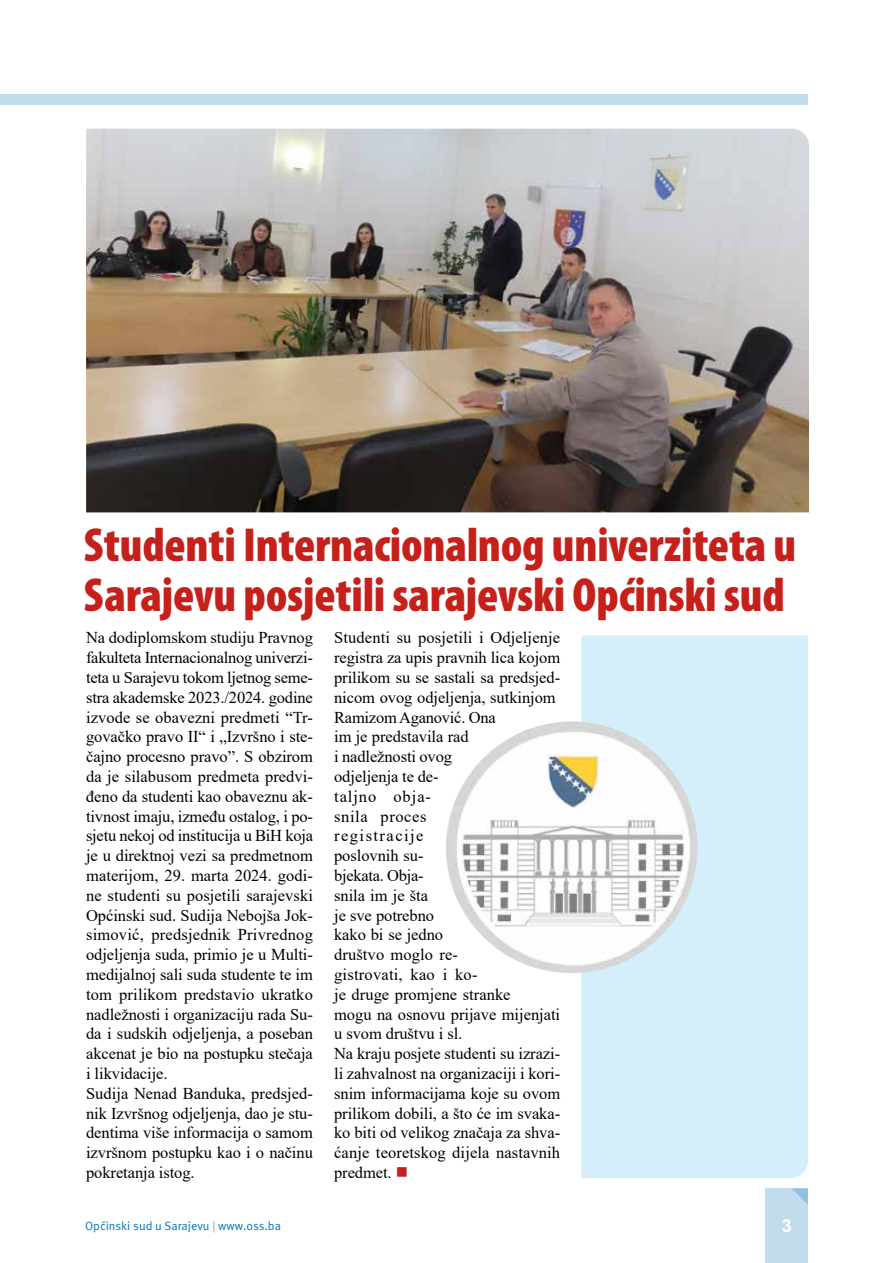
<style>
.page{position:relative;width:893px;height:1263px;background:#fff}
.page>*{position:absolute;margin:0;border:0;box-sizing:border-box;transform-origin:0 0}
.t1{font:900 condensed 48px/49.5px "Myriad Pro";letter-spacing:-.005em;color:#c6201b}
.t2{font:700 18px "Arial";color:#fff}
.t3{font:16.5px/19.8px "Times New Roman";letter-spacing:-.005em;color:#000}
.t4{font:12px "Meta Pro";color:#0074ba}
.s1{color:#c6201b}
.s2{color:#969898}
</style>
<div class="page">
<div style="left:0;top:94px;width:808px;height:11px;background:#c0dced"></div>
<div style="left:765px;top:1188px;width:43px;height:75px;background:#c0dced"></div>
<svg style="left:792px;top:1188px;width:16px;height:17px"></svg>
<img style="left:86px;top:129px;width:723px;height:383px">
<div style="left:581px;top:636px;width:227px;height:542px;background:#d4eefa"></div>
<img style="left:446px;top:721px;width:251px;height:252px;border-radius:126px">
<h1 class="t1" style="left:84px;top:521px;width:714px">Studenti Internacionalnog univerziteta u<br>Sarajevu posjetili sarajevski Općinski sud</h1>
<p class="t3" style="left:86px;top:627px;width:228px">Na dodiplomskom studiju Pravnog fakulteta Internacionalnog univerzi&shy;teta u Sarajevu tokom ljetnog seme&shy;stra akademske 2023./2024. godine izvode se obavezni predmeti “Tr&shy;govačko pravo II“ i „Izvršno i ste&shy;čajno procesno pravo”. S obzirom da je silabusom predmeta predvi&shy;đeno da studenti kao obaveznu ak&shy;tivnost imaju, između ostalog, i po&shy;sjetu nekoj od institucija u BiH koja je u direktnoj vezi sa predmetnom materijom, 29. marta 2024. godi&shy;ne studenti su posjetili sarajevski Općinski sud. Sudija Nebojša Jok&shy;simović, predsjednik Privrednog odjeljenja suda, primio je u Multi&shy;medijalnoj sali suda studente te im tom prilikom predstavio ukratko nadležnosti i organizaciju rada Su&shy;da i sudskih odjeljenja, a poseban akcenat je bio na postupku stečaja i likvidacije.<br>Sudija Nenad Banduka, predsjed&shy;nik Izvršnog odjeljenja, dao je stu&shy;dentima više informacija o samom izvršnom postupku kao i o načinu pokretanja istog.</p>
<p class="t3" style="left:334px;top:627px;width:228px">Studenti su posjetili i Odjeljenje registra za upis pravnih lica kojom prilikom su se sastali sa predsjed&shy;nicom ovog odjeljenja, sutkinjom<br>Ramizom Aganović. Ona<br>im je predstavila rad<br>i nadležnosti ovog<br>odjeljenja te de-<br>taljno obja-<br>snila proces<br>registracije<br>poslovnih su-<br>bjekata. Obja-<br>snila im je šta<br>je sve potrebno<br>kako bi se jedno<br>društvo moglo re-<br>gistrovati, kao i ko-<br>je druge promjene stranke<br>mogu na osnovu prijave mijenjati u svom društvu i sl.<br>Na kraju posjete studenti su izrazi&shy;li zahvalnost na organizaciji i kori&shy;snim informacijama koje su ovom prilikom dobili, a što će im svaka&shy;ko biti od velikog značaja za shva&shy;ćanje teoretskog dijela nastavnih predmet. <span class="s1">■</span></p>
<p class="t4" style="left:85px;top:1218px;width:197px">Općinski sud u Sarajevu <span class="s2">|</span> www.oss.ba</p>
<p class="t2" style="left:782px;top:1213px;width:12px">3</p>
</div>
